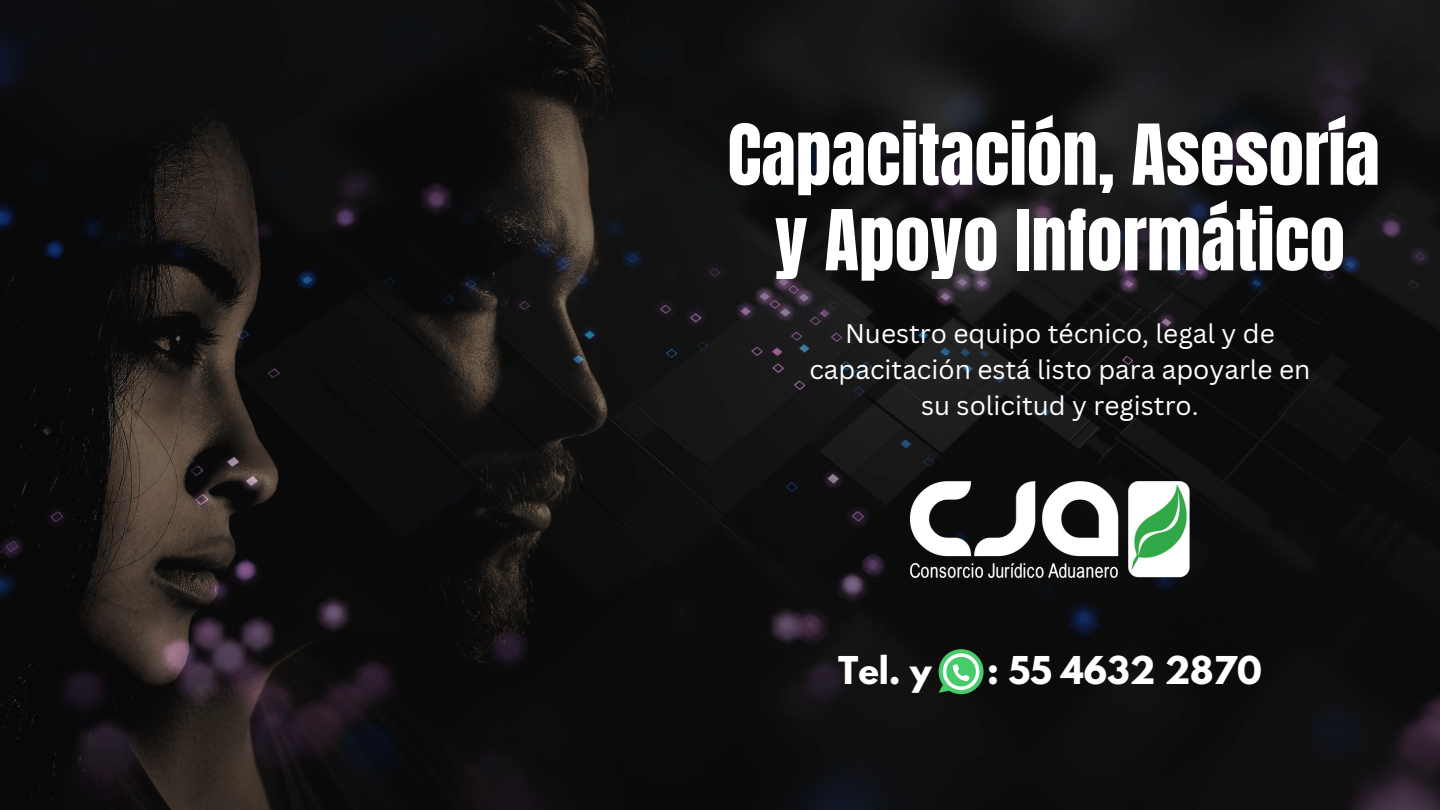
<style>
.page{position:relative;width:1440px;height:810px;background:#fff}
.page>*{position:absolute;margin:0;border:0;box-sizing:border-box;transform-origin:0 0}
.t1{font:71.3px "Anton";color:#fff}
.t2{font:700 34px "League Spartan";color:#fff}
.t3{font:26.2px/36.2px "Canva Sans";color:#fff;text-align:center}
</style>
<div class="page">
<img style="left:0;top:0;width:1440px;height:810px">
<img style="left:910px;top:481px;width:279px;height:97px">
<svg style="left:939px;top:649px;width:45px;height:45px"></svg>
<p class="t1" style="left:728px;top:104px;width:654px">Capacitación, Asesoría</p>
<p class="t1" style="left:775px;top:189px;width:572px">y Apoyo Informático</p>
<p class="t3" style="left:809px;top:314px;width:502px">Nuestro equipo técnico, legal y de capacitación está listo para apoyarle en su solicitud y registro.</p>
<p class="t2" style="left:838px;top:653px;width:95px">Tel. y</p>
<p class="t2" style="left:987px;top:653px;width:276px">: 55 4632 2870</p>
</div>
